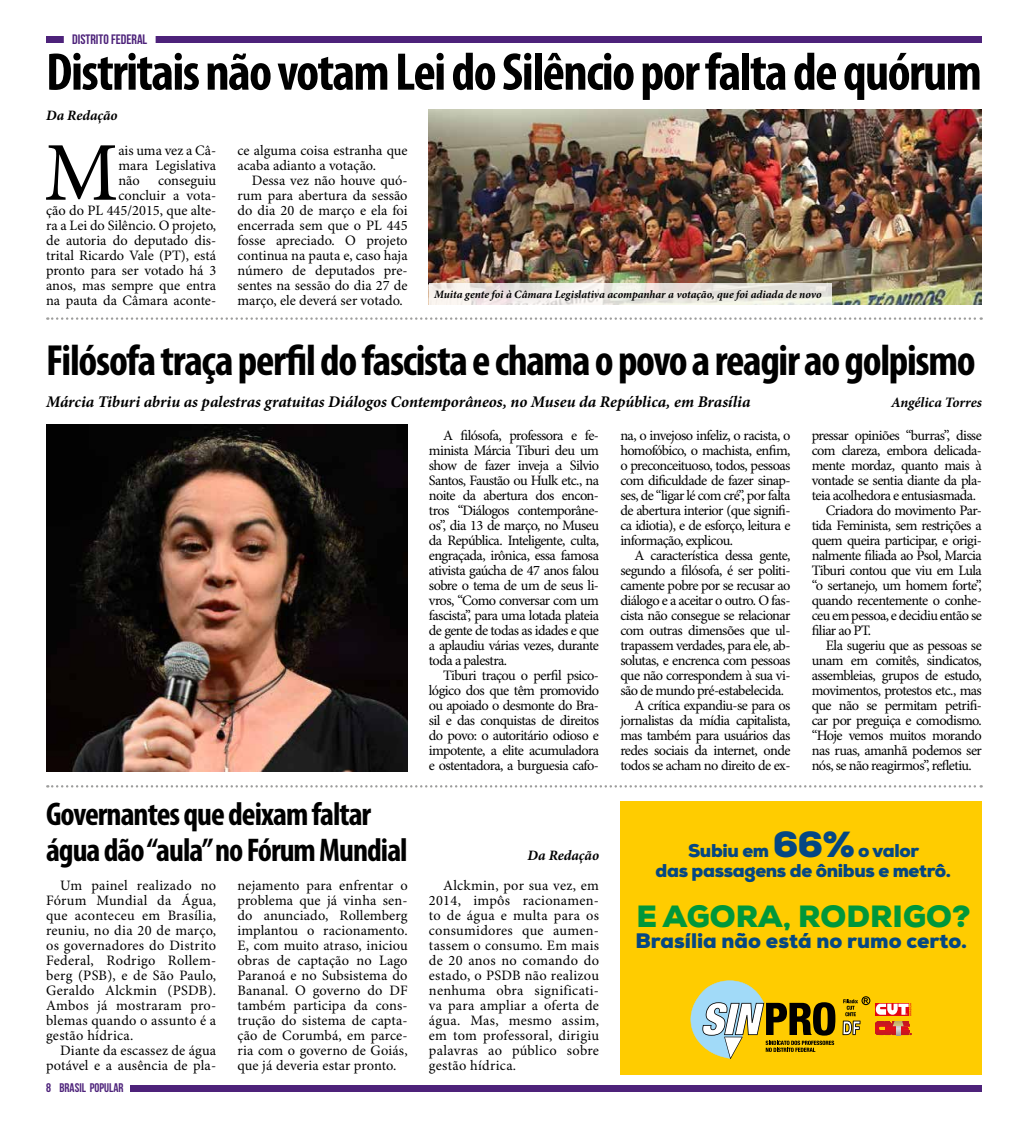
<style>
.page{position:relative;width:1028px;height:1124px;background:#fff}
.page>*{position:absolute;margin:0;border:0;box-sizing:border-box;transform-origin:0 0}
.t1{font:83.62px "Minion Pro";color:#000}
.t2{font:700 condensed 53.38px "Myriad Pro";letter-spacing:-.03em;color:#000}
.t3{font:700 condensed 43.75px "Myriad Pro";letter-spacing:-.03em;color:#000}
.t4{font:700 condensed 32.88px/36.5px "Myriad Pro";letter-spacing:-.03em;color:#000}
.t5{font:900 30.62px "Nexa";color:#00973a}
.t6{font:900 21px "Nexa";color:#054783}
.t7{font:900 18.5px/19.6px "Nexa";letter-spacing:-.02em;color:#054783;text-align:center}
.t8{font:italic 700 16.25px "Minion Pro";letter-spacing:-.005em;color:#000}
.t9{font:14.38px/15px "Minion Pro";letter-spacing:-.04em;color:#000;text-align:justify}
.t10{font:14.38px/15px "Minion Pro";color:#000;text-align:right}
.t11{font:14.38px/15px "Minion Pro";letter-spacing:.01em;color:#000;text-align:right}
.t12{font:italic 700 14.38px "Minion Pro";letter-spacing:-.005em;color:#000}
.t13{font:13.75px "Bebas Neue";color:#4d227a}
.t14{font:12.5px "Bebas Neue";color:#4d227a}
.t15{font:italic 700 11.25px "Minion Pro";letter-spacing:-.005em;color:#000}
.s1{font-size:36.25px}
</style>
<div class="page">
<div style="left:131px;top:1085px;width:850px;height:6px;background:#4d227a"></div>
<div style="left:46px;top:36px;width:935px;height:7px;background:#4d227a"></div>
<img style="left:429px;top:110px;width:552px;height:195px">
<svg style="left:429px;top:283px;width:402px;height:22px;background:#ebe8e2"></svg>
<div style="left:64px;top:33px;width:91px;height:12px;background:#fff"></div>
<svg style="left:47px;top:317px;width:934px;height:3px"></svg>
<svg style="left:47px;top:785px;width:934px;height:2px"></svg>
<img style="left:46px;top:425px;width:361px;height:346px">
<div style="left:620px;top:801px;width:361px;height:273px;background:#fc0"></div>
<svg style="left:690px;top:980px;width:145px;height:78px"></svg>
<svg style="left:842px;top:996px;width:69px;height:39px"></svg>
<p class="t13" style="left:72px;top:32px;width:77px">DISTRITO FEDERAL</p>
<h2 class="t2" style="left:46px;top:42px;width:937px">Distritais não votam Lei do Silêncio por falta de quórum</h2>
<p class="t12" style="left:46px;top:107px;width:73px">Da Redação</p>
<h1 class="t1" style="left:44px;top:123px;width:76px">M</h1>
<p class="t9" style="left:118px;top:143px;width:99px">ais uma vez a Câ&shy;mara Legislativa não</p>
<p class="t10" style="left:46px;top:173px;width:172px">conseguiu<br>concluir a vota-<br>ção do PL 445/2015, que alte&shy;ra a Lei do Silêncio. O projeto, de autoria do deputado dis&shy;trital Ricardo Vale (PT), está pronto para ser votado há 3 anos, mas sempre que entra na pauta da Câmara aconte-</p>
<p class="t10" style="left:237px;top:143px;width:172px;text-align:left">ce alguma coisa estranha que acaba adianto a votação.</p>
<p class="t9" style="left:237px;top:173px;width:172px;text-indent:14px">Dessa vez não houve quó&shy;rum para abertura da sessão do dia 20 de março e ela foi encerrada sem que o PL 445 fosse apreciado. O projeto continua na pauta e, caso haja número de deputados pre&shy;sentes na sessão do dia 27 de março, ele deverá ser votado.</p>
<p class="t15" style="left:434px;top:287px;width:389px">Muita gente foi à Câmara Legislativa acompanhar a votação, que foi adiada de novo</p>
<h3 class="t3" style="left:46px;top:336px;width:931px">Filósofa traça perfil do fascista e chama o povo a reagir ao golpismo</h3>
<p class="t8" style="left:46px;top:391px;width:706px">Márcia Tiburi abriu as palestras gratuitas Diálogos Contemporâneos, no Museu da República, em Brasília</p>
<p class="t9" style="left:429px;top:428px;width:172px;text-indent:14px">A filósofa, professora e fe&shy;minista Márcia Tiburi deu um show de fazer inveja a Silvio Santos, Faustão ou Hulk etc., na noite da abertura dos encon&shy;tros “Diálogos contemporâne&shy;os”, dia 13 de março, no Museu da República. Inteligente, culta, engraçada, irônica, essa famosa ativista gaúcha de 47 anos falou sobre o tema de um de seus li&shy;vros, “Como conversar com um fascista”, para uma lotada plateia de gente de todas as idades e que a aplaudiu várias vezes, durante toda a palestra.</p>
<p class="t9" style="left:429px;top:668px;width:172px;text-indent:14px">Tiburi traçou o perfil psico&shy;lógico dos que têm promovido ou apoiado o desmonte do Bra&shy;sil e das conquistas de direitos do povo: o autoritário odioso e impotente, a elite acumuladora e ostentadora, a burguesia cafo-</p>
<p class="t9" style="left:620px;top:428px;width:172px">na, o invejoso infeliz, o racista, o homofóbico, o machista, enfim, o preconceituoso, todos, pessoas com dificuldade de fazer sinap&shy;ses, de “ligar lé com cré”, por falta de abertura interior (que signifi&shy;ca idiotia), e de esforço, leitura e informação, explicou.</p>
<p class="t9" style="left:634px;top:548px;width:157px">A característica dessa gente,</p>
<p class="t9" style="left:620px;top:563px;width:172px">segundo a filósofa, é ser politi-</p>
<p class="t9" style="left:620px;top:578px;width:172px">camente pobre por se recusar ao</p>
<p class="t9" style="left:620px;top:593px;width:172px">diálogo e a aceitar o outro. O fas-</p>
<p class="t9" style="left:620px;top:608px;width:172px">cista não consegue se relacionar</p>
<p class="t9" style="left:620px;top:623px;width:172px">com outras dimensões que ul-</p>
<p class="t9" style="left:620px;top:638px;width:172px">trapassem verdades, para ele, ab-</p>
<p class="t9" style="left:620px;top:653px;width:172px">solutas, e encrenca com pessoas</p>
<p class="t9" style="left:620px;top:668px;width:172px">que não correspondem à sua vi-</p>
<p class="t9" style="left:620px;top:683px;width:165px">são de mundo pré-estabelecida.</p>
<p class="t9" style="left:634px;top:698px;width:157px">A crítica expandiu-se para os</p>
<p class="t9" style="left:620px;top:713px;width:172px">jornalistas da mídia capitalista,</p>
<p class="t9" style="left:620px;top:728px;width:172px">mas também para usuários das</p>
<p class="t9" style="left:620px;top:743px;width:172px">redes sociais da internet, onde</p>
<p class="t9" style="left:620px;top:758px;width:172px">todos se acham no direito de ex-</p>
<p class="t12" style="left:891px;top:394px;width:92px">Angélica Torres</p>
<p class="t9" style="left:811px;top:428px;width:172px">pressar opiniões “burras”, disse</p>
<p class="t9" style="left:811px;top:443px;width:172px">com clareza, embora delicada-</p>
<p class="t9" style="left:811px;top:458px;width:172px">mente mordaz, quanto mais à</p>
<p class="t9" style="left:811px;top:473px;width:172px">vontade se sentia diante da pla-</p>
<p class="t9" style="left:811px;top:488px;width:166px">teia acolhedora e entusiasmada.</p>
<p class="t9" style="left:826px;top:503px;width:157px">Criadora do movimento Par-</p>
<p class="t9" style="left:811px;top:518px;width:172px">tida Feminista, sem restrições a</p>
<p class="t9" style="left:811px;top:533px;width:172px">quem queira participar, e origi-</p>
<p class="t9" style="left:811px;top:548px;width:172px">nalmente filiada ao Psol, Marcia</p>
<p class="t9" style="left:811px;top:563px;width:172px">Tiburi contou que viu em Lula</p>
<p class="t9" style="left:811px;top:578px;width:172px">“o sertanejo, um homem forte”,</p>
<p class="t9" style="left:811px;top:593px;width:172px">quando recentemente o conhe-</p>
<p class="t9" style="left:811px;top:608px;width:172px">ceu em pessoa, e decidiu então se</p>
<p class="t9" style="left:811px;top:623px;width:61px">filiar ao PT.</p>
<p class="t9" style="left:826px;top:638px;width:157px">Ela sugeriu que as pessoas se</p>
<p class="t9" style="left:811px;top:653px;width:172px">unam em comitês, sindicatos,</p>
<p class="t9" style="left:811px;top:668px;width:172px">assembleias, grupos de estudo,</p>
<p class="t9" style="left:811px;top:683px;width:172px">movimentos, protestos etc., mas</p>
<p class="t9" style="left:811px;top:698px;width:172px">que não se permitam petrifi-</p>
<p class="t9" style="left:811px;top:713px;width:172px">car por preguiça e comodismo.</p>
<p class="t9" style="left:811px;top:728px;width:172px">“Hoje vemos muitos morando</p>
<p class="t9" style="left:811px;top:743px;width:172px">nas ruas, amanhã podemos ser</p>
<p class="t9" style="left:811px;top:758px;width:161px">nós, se não reagirmos”, refletiu.</p>
<h3 class="t4" style="left:46px;top:796px;width:363px">Governantes que deixam faltar água dão “aula” no Fórum Mundial</h3>
<p class="t12" style="left:527px;top:846px;width:73px">Da Redação</p>
<p class="t9" style="left:46px;top:878px;width:172px;text-indent:14px">Um painel realizado no Fórum Mundial da Água, que aconteceu em Brasília, reuniu, no dia 20 de março, os governadores do Distrito Federal, Rodrigo Rollem&shy;berg (PSB), e de São Paulo, Geraldo Alckmin (PSDB).<br>Ambos já mostraram pro&shy;blemas quando o assunto é a gestão hídrica.</p>
<p class="t11" style="left:46px;top:1043px;width:172px">Diante da escassez de água potável e a ausência de pla-</p>
<p class="t14" style="left:46px;top:1080px;width:79px">8 BRASIL POPULAR</p>
<p class="t9" style="left:237px;top:878px;width:172px">nejamento para enfrentar o problema que já vinha sen&shy;do anunciado, Rollemberg implantou o racionamento.<br>E, com muito atraso, iniciou obras de captação no Lago Paranoá e no Subsistema do Bananal. O governo do DF também participa da cons&shy;trução do sistema de capta&shy;ção de Corumbá, em parce&shy;ria com o governo de Goiás, que já deveria estar pronto.</p>
<p class="t9" style="left:429px;top:877px;width:172px;text-indent:14px">Alckmin, por sua vez, em 2014, impôs racionamen&shy;to de água e multa para os consumidores que aumen&shy;tassem o consumo. Em mais de 20 anos no comando do estado, o PSDB não realizou nenhuma obra significati&shy;va para ampliar a oferta de água. Mas, mesmo assim, em tom professoral, dirigiu palavras ao público sobre gestão hídrica.</p>
<p class="t7" style="left:655px;top:841px;width:297px">Subiu em <span class="s1">66%</span> o valor<br>das passagens de ônibus e metrô.</p>
<h3 class="t5" style="left:636px;top:897px;width:335px">E AGORA, RODRIGO?</h3>
<h3 class="t6" style="left:635px;top:927px;width:333px">Brasília não está no rumo certo.</h3>
</div>
